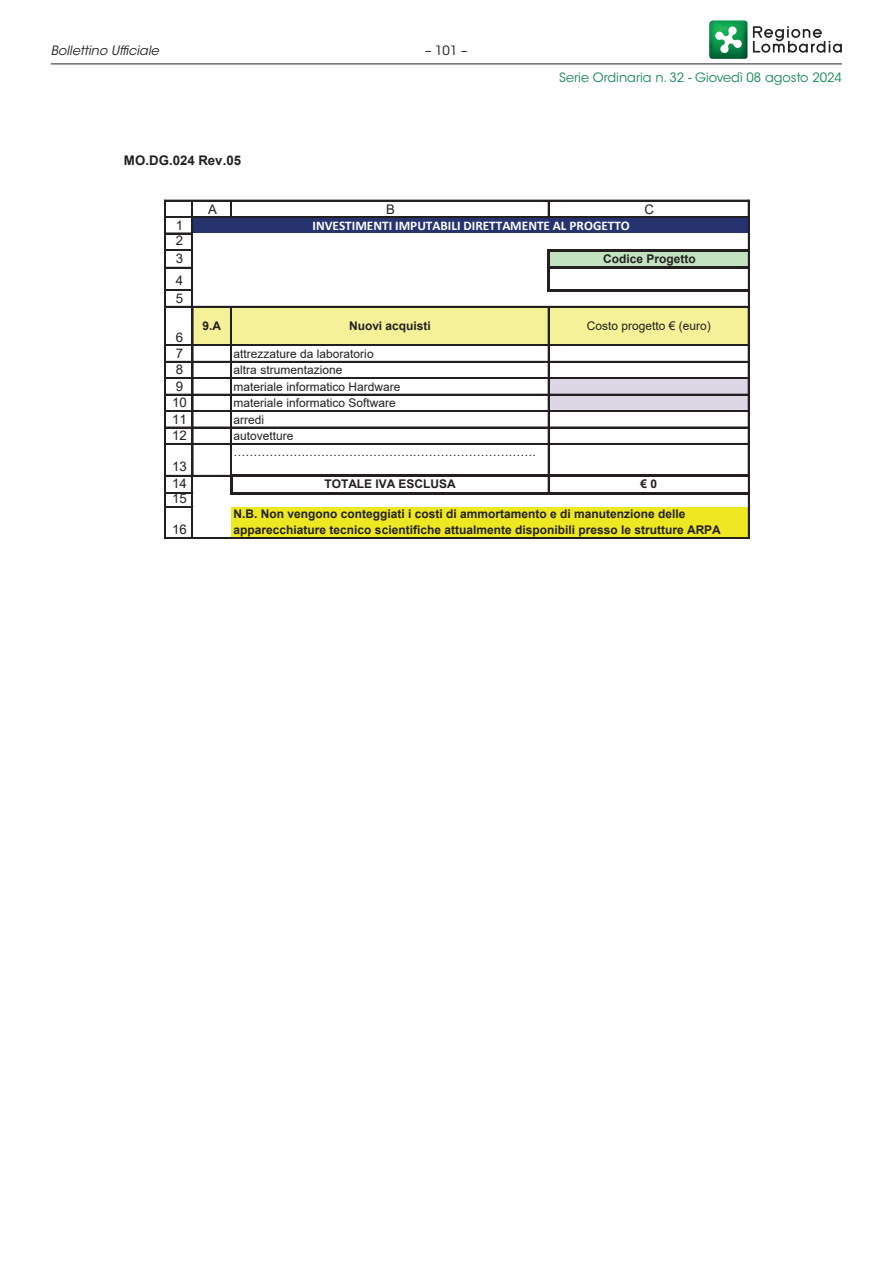
<style>
.page{position:relative;width:893px;height:1263px;background:#fff}
.page>*{position:absolute;margin:0;border:0;box-sizing:border-box;transform-origin:0 0}
.t1{font:700 13.2px "Calibri";color:#fff}
.t2{font:13.2px/16.4px "Arial";color:#231f20}
.t3{font:700 13.2px "Arial";color:#231f20}
.t4{font:12.9px "ITC Avant Garde Std";color:#188b56}
.t5{font:italic 12.9px "ITC Avant Garde Std";color:#231f20}
.t6{font:12.9px "ITC Avant Garde Std";color:#231f20}
.t7{font:700 12px/15.6px "Arial";color:#231f20}
.t8{font:12px/16.2px "Arial";color:#231f20}
</style>
<div class="page">
<svg style="left:753px;top:26px;width:89px;height:27px"></svg>
<img style="left:709px;top:20px;width:38px;height:39px">
<svg style="left:715px;top:26px;width:27px;height:28px"></svg>
<hr style="left:51px;top:64px;width:791px;height:1px;background:#231f20">
<hr style="left:192px;top:218px;width:1px;height:319px;background:#231f20">
<svg style="left:166px;top:233px;width:26px;height:1px"></svg>
<svg style="left:166px;top:250px;width:26px;height:1px"></svg>
<svg style="left:166px;top:267px;width:26px;height:1px"></svg>
<svg style="left:166px;top:290px;width:26px;height:1px"></svg>
<hr style="left:166px;top:306px;width:27px;height:2px;background:#231f20">
<svg style="left:166px;top:345px;width:26px;height:1px"></svg>
<hr style="left:166px;top:361px;width:27px;height:2px;background:#231f20">
<svg style="left:166px;top:378px;width:26px;height:1px"></svg>
<svg style="left:166px;top:394px;width:26px;height:1px"></svg>
<svg style="left:166px;top:410px;width:26px;height:2px"></svg>
<svg style="left:166px;top:427px;width:26px;height:1px"></svg>
<hr style="left:166px;top:443px;width:27px;height:2px;background:#231f20">
<hr style="left:166px;top:475px;width:27px;height:2px;background:#231f20">
<svg style="left:166px;top:492px;width:26px;height:2px"></svg>
<svg style="left:166px;top:506px;width:26px;height:2px"></svg>
<hr style="left:193px;top:216px;width:555px;height:2px;background:#231f20">
<svg style="left:166px;top:201px;width:27px;height:17px"></svg>
<svg style="left:230px;top:201px;width:2px;height:15px"></svg>
<svg style="left:548px;top:201px;width:1px;height:15px"></svg>
<div style="left:193px;top:218px;width:555px;height:16px;background:#26336f"></div>
<div style="left:549px;top:250px;width:199px;height:18px;background:#c2e2c0"></div>
<div style="left:193px;top:307px;width:555px;height:39px;background:#f5f198"></div>
<div style="left:549px;top:378px;width:199px;height:17px;background:#dbd7e4"></div>
<div style="left:549px;top:395px;width:199px;height:16px;background:#dbd7e4"></div>
<div style="left:231px;top:507px;width:517px;height:30px;background:#eee822"></div>
<hr style="left:547px;top:249px;width:3px;height:43px;background:#231f20">
<hr style="left:747px;top:252px;width:2px;height:40px;background:#231f20">
<hr style="left:193px;top:475px;width:37px;height:2px;background:#231f20">
<hr style="left:230px;top:308px;width:2px;height:167px;background:#231f20">
<hr style="left:548px;top:308px;width:1px;height:167px;background:#231f20">
<svg style="left:548px;top:477px;width:1px;height:15px"></svg>
<svg style="left:747px;top:477px;width:1px;height:15px"></svg>
<hr style="left:230px;top:475px;width:2px;height:20px;background:#231f20">
<hr style="left:550px;top:249px;width:199px;height:3px;background:#231f20">
<hr style="left:550px;top:267px;width:199px;height:2px;background:#231f20">
<hr style="left:550px;top:289px;width:199px;height:3px;background:#231f20">
<hr style="left:193px;top:306px;width:556px;height:2px;background:#231f20">
<hr style="left:193px;top:345px;width:556px;height:1px;background:#231f20">
<hr style="left:193px;top:361px;width:556px;height:2px;background:#231f20">
<hr style="left:193px;top:378px;width:556px;height:1px;background:#231f20">
<hr style="left:193px;top:394px;width:556px;height:1px;background:#231f20">
<hr style="left:193px;top:410px;width:556px;height:1px;background:#231f20">
<hr style="left:193px;top:411px;width:556px;height:1px;background:#231f20">
<hr style="left:193px;top:427px;width:556px;height:1px;background:#231f20">
<hr style="left:193px;top:443px;width:556px;height:2px;background:#231f20">
<hr style="left:232px;top:475px;width:517px;height:2px;background:#231f20">
<hr style="left:232px;top:492px;width:517px;height:3px;background:#231f20">
<hr style="left:165px;top:200px;width:584px;height:1px;background:#231f20">
<hr style="left:164px;top:200px;width:1px;height:339px;background:#231f20">
<hr style="left:165px;top:200px;width:1px;height:339px;background:#231f20">
<hr style="left:165px;top:537px;width:584px;height:2px;background:#231f20">
<hr style="left:748px;top:200px;width:1px;height:339px;background:#231f20">
<p class="t5" style="left:51px;top:43px;width:110px">Bollettino Ufficiale</p>
<p class="t3" style="left:124px;top:153px;width:119px">MO.DG.024 Rev.05</p>
<p class="t6" style="left:425px;top:45px;width:44px">– 101 –</p>
<p class="t4" style="left:559px;top:72px;width:284px">Serie Ordinaria n. 32 - Giovedì 08 agosto 2024</p>
<p class="t2" style="left:176px;top:217px;width:9px;line-height:15.6px">1<br>2</p>
<p class="t2" style="left:176px;top:247px;width:9px;line-height:22.6px">3<br>4</p>
<p class="t2" style="left:176px;top:290px;width:9px">5</p>
<p class="t2" style="left:172px;top:329px;width:16px">6<br>7<br>8<br>9<br>10<br>11<br>12</p>
<p class="t2" style="left:172px;top:458px;width:16px;line-height:17.4px">13<br>14</p>
<p class="t2" style="left:172px;top:491px;width:16px">15</p>
<p class="t2" style="left:172px;top:522px;width:16px">16</p>
<p class="t2" style="left:208px;top:201px;width:10px">A</p>
<p class="t2" style="left:386px;top:201px;width:10px">B</p>
<p class="t2" style="left:644px;top:201px;width:11px">C</p>
<p class="t1" style="left:312px;top:220px;width:319px">INVESTIMENTI IMPUTABILI DIRETTAMENTE AL PROGETTO</p>
<p class="t7" style="left:603px;top:251px;width:94px">Codice Progetto</p>
<p class="t7" style="left:203px;top:319px;width:20px">9.A</p>
<p class="t7" style="left:349px;top:319px;width:83px">Nuovi acquisti</p>
<p class="t8" style="left:587px;top:318px;width:126px">Costo progetto € (euro)</p>
<p class="t8" style="left:234px;top:346px;width:304px">attrezzature da laboratorio<br>altra strumentazione<br>materiale informatico Hardware<br>materiale informatico Software<br>arredi<br>autovetture ………………………………………………………………….</p>
<p class="t7" style="left:324px;top:476px;width:133px">TOTALE IVA ESCLUSA</p>
<p class="t7" style="left:641px;top:476px;width:18px">€ 0</p>
<p class="t7" style="left:234px;top:507px;width:489px">N.B. Non vengono conteggiati i costi di ammortamento e di manutenzione delle apparecchiature tecnico scientifiche attualmente disponibili presso le strutture ARPA</p>
</div>
